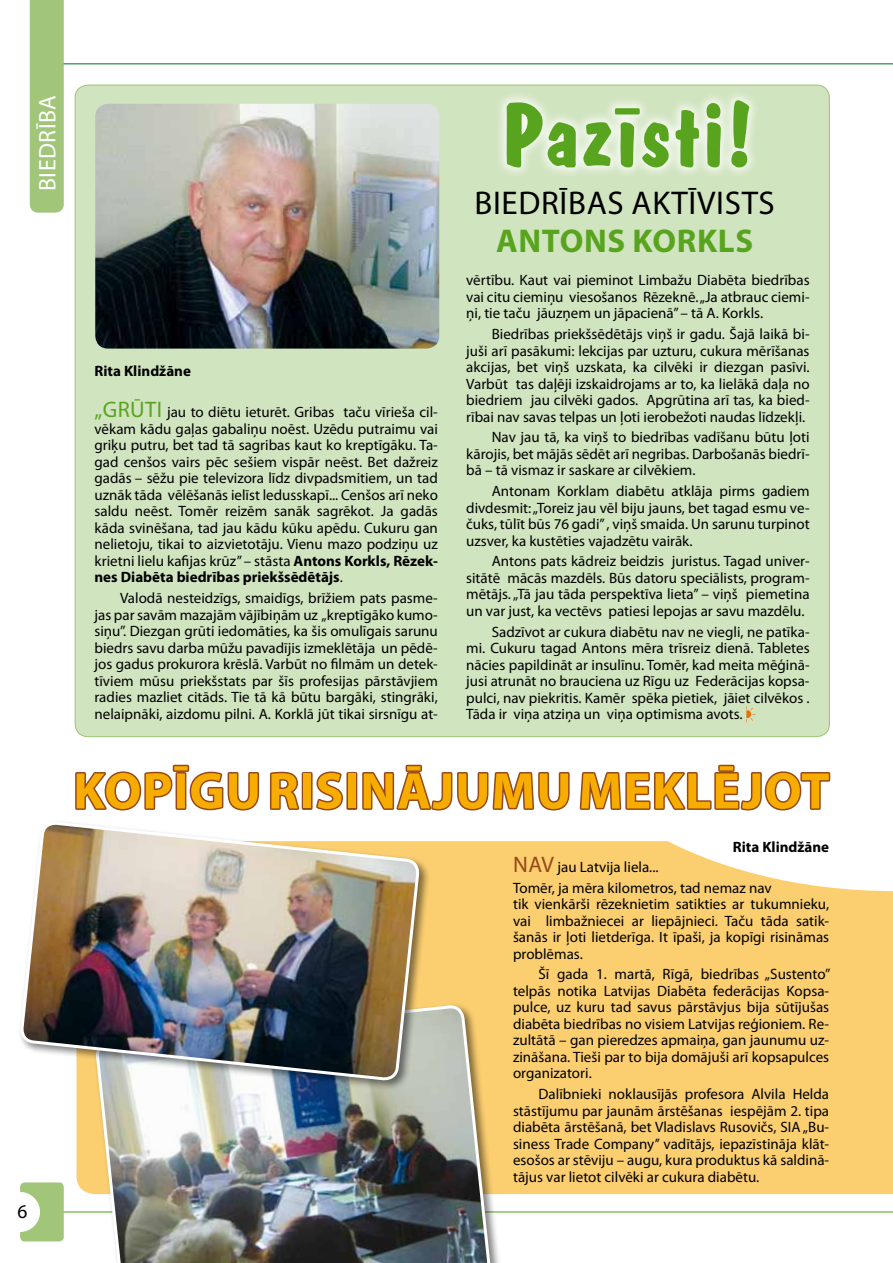
<style>
.page{position:relative;width:893px;height:1263px;background:#fff}
.page>*{position:absolute;margin:0;border:0;box-sizing:border-box;transform-origin:0 0}
.t1{font:700 90px "Dom Casual CE";color:#59a41e}
.t2{font:700 51.75px "Myriad Pro";letter-spacing:.02em;color:#f7ad00}
.t3{font:33px "Myriad Pro";letter-spacing:.02em;color:#000}
.t4{font:700 33px "Myriad Pro";color:#59a41e}
.t5{font:24px "Myriad Pro";color:#fff}
.t6{font:19.5px "Myriad Pro";color:#000}
.t7{font:15px/16.5px "Myriad Pro";color:#000;text-align:justify}
.t8{font:700 15px "Myriad Pro";color:#000}
.s1{font-size:22.5px;color:#59a41e}
.s2{font-weight:700}
.s3{font-size:22.5px;color:#964819}
</style>
<div class="page">
<div style="left:77px;top:841px;width:816px;height:353px;background:#fbce70"></div>
<svg style="left:550px;top:728px;width:343px;height:163px"></svg>
<hr style="left:54px;top:1211px;width:839px;height:1px;background:#59a41e">
<hr style="left:54px;top:63px;width:839px;height:1px;background:#59a41e">
<div style="left:75px;top:85px;width:754px;height:652px;background:#d1e4c0;border-radius:13px"></div>
<div style="left:494px;top:89px;width:267px;height:91px;background:#fff;opacity:.75"></div>
<img style="left:95px;top:104px;width:344px;height:245px">
<svg style="left:746px;top:706px;width:9px;height:16px"></svg>
<svg style="left:75px;top:764px;width:185px;height:47px"></svg>
<svg style="left:269px;top:771px;width:33px;height:39px"></svg>
<div style="left:302px;top:772px;width:11px;height:38px;border:3px solid #964819"></div>
<svg style="left:316px;top:771px;width:27px;height:40px"></svg>
<div style="left:346px;top:772px;width:11px;height:38px;border:3px solid #964819"></div>
<svg style="left:362px;top:763px;width:209px;height:49px"></svg>
<svg style="left:578px;top:763px;width:254px;height:49px"></svg>
<div style="left:93px;top:1002px;width:409px;height:261px;background:#000;opacity:.5"></div>
<img style="left:96px;top:1006px;width:394px;height:257px">
<div style="left:18px;top:819px;width:412px;height:272px;background:#000;opacity:.5"></div>
<img style="left:19px;top:819px;width:402px;height:266px">
<div style="left:20px;top:1182px;width:44px;height:59px;background:#a1c679;border-radius:5px"></div>
<div style="left:0;top:1192px;width:40px;height:40px;background:#fff;border-radius:50%"></div>
<div style="left:30px;top:0;width:34px;height:213px;background:#a1c679"></div>
<h3 class="t5" style="left:33px;top:191px;width:97px;rotate:-90deg">BIEDRĪBA</h3>
<h3 class="t6" style="left:18px;top:1200px;width:11px">6</h3>
<h1 class="t1" style="left:499px;top:86px;width:256px">Pazīsti!</h1>
<p class="t8" style="left:94px;top:361px;width:98px">Rita Klindžāne</p>
<p class="t7" style="left:94px;top:404px;width:345px"><span class="s1">„Grūti</span> jau to diētu ieturēt. Gribas taču vīrieša cil&shy;vēkam kādu gaļas gabaliņu noēst. Uzēdu putraimu vai griķu putru, bet tad tā sagribas kaut ko kreptīgāku. Ta&shy;gad cenšos vairs pēc sešiem vispār neēst. Bet dažreiz gadās – sēžu pie televizora līdz divpadsmitiem, un tad uznāk tāda vēlēšanās ielīst ledusskapī... Cenšos arī neko saldu neēst. Tomēr reizēm sanāk sagrēkot. Ja gadās kāda svinēšana, tad jau kādu kūku apēdu. Cukuru gan nelietoju, tikai to aizvietotāju. Vienu mazo podziņu uz krietni lielu kafijas krūz” – stāsta <span class="s2">Antons Korkls, Rēzek&shy;nes Diabēta biedrības priekšsēdētājs</span>.</p>
<p class="t7" style="left:94px;top:589px;width:345px;text-indent:26px">Valodā nesteidzīgs, smaidīgs, brīžiem pats pasme&shy;jas par savām mazajām vājībiņām uz „kreptīgāko kumo&shy;siņu’’. Diezgan grūti iedomāties, ka šis omulīgais sarunu biedrs savu darba mūžu pavadījis izmeklētāja un pēdē&shy;jos gadus prokurora krēslā. Varbūt no filmām un detek&shy;tīviem mūsu priekšstats par šīs profesijas pārstāvjiem radies mazliet citāds. Tie tā kā būtu bargāki, stingrāki, nelaipnāki, aizdomu pilni. A. Korklā jūt tikai sirsnīgu at-</p>
<h3 class="t3" style="left:475px;top:183px;width:299px">Biedrības aktīvists</h3>
<h3 class="t4" style="left:496px;top:219px;width:44px">Antons</h3>
<h3 class="t4" style="left:633px;top:219px;width:21px">korkls</h3>
<p class="t7" style="left:466px;top:272px;width:345px">vērtību. Kaut vai pieminot Limbažu Diabēta biedrības vai citu ciemiņu viesošanos Rēzeknē. „Ja atbrauc ciemi&shy;ņi, tie taču jāuzņem un jāpacienā” – tā A. Korkls.</p>
<p class="t7" style="left:466px;top:326px;width:345px;text-indent:26px">Biedrības priekšsēdētājs viņš ir gadu. Šajā laikā bi&shy;juši arī pasākumi: lekcijas par uzturu, cukura mērīšanas akcijas, bet viņš uzskata, ka cilvēki ir diezgan pasīvi.<br>Varbūt tas daļēji izskaidrojams ar to, ka lielākā daļa no biedriem jau cilvēki gados. Apgrūtina arī tas, ka bied&shy;rībai nav savas telpas un ļoti ierobežoti naudas līdzekļi.</p>
<p class="t7" style="left:466px;top:429px;width:345px;text-indent:26px">Nav jau tā, ka viņš to biedrības vadīšanu būtu ļoti kārojis, bet mājās sēdēt arī negribas. Darbošanās biedrī&shy;bā – tā vismaz ir saskare ar cilvēkiem.</p>
<p class="t7" style="left:466px;top:483px;width:345px;text-indent:26px">Antonam Korklam diabētu atklāja pirms gadiem divdesmit: „Toreiz jau vēl biju jauns, bet tagad esmu ve&shy;čuks, tūlīt būs 76 gadi” , viņš smaida. Un sarunu turpinot uzsver, ka kustēties vajadzētu vairāk.</p>
<p class="t7" style="left:466px;top:553px;width:345px;text-indent:26px">Antons pats kādreiz beidzis juristus. Tagad univer&shy;sitātē mācās mazdēls. Būs datoru speciālists, program&shy;mētājs. „Tā jau tāda perspektīva lieta” – viņš piemetina un var just, ka vectēvs patiesi lepojas ar savu mazdēlu.</p>
<p class="t7" style="left:466px;top:623px;width:345px;text-indent:26px">Sadzīvot ar cukura diabētu nav ne viegli, ne patīka&shy;mi. Cukuru tagad Antons mēra trīsreiz dienā. Tabletes nācies papildināt ar insulīnu. Tomēr, kad meita mēģinā&shy;jusi atrunāt no brauciena uz Rīgu uz Federācijas kopsa&shy;pulci, nav piekritis. Kamēr spēka pietiek, jāiet cilvēkos .<br>Tāda ir viņa atziņa un viņa optimisma avots.</p>
<h2 class="t2" style="left:73px;top:757px;width:758px">KOPĪGU RISINĀJUMU MEKLĒJOT</h2>
<p class="t8" style="left:733px;top:837px;width:98px">Rita Klindžāne</p>
<p class="t7" style="left:513px;top:856px;width:260px;line-height:20.7px"><span class="s3">Nav</span> jau Latvija liela...<br>Tomēr, ja mēra kilometros, tad nemaz nav</p>
<p class="t7" style="left:513px;top:895px;width:318px">tik vienkārši rēzeknietim satikties ar tukumnieku, vai limbažniecei ar liepājnieci. Taču tāda satik&shy;šanās ir ļoti lietderīga. It īpaši, ja kopīgi risināmas problēmas.</p>
<p class="t7" style="left:513px;top:966px;width:319px;text-indent:26px">Šī gada 1. martā, Rīgā, biedrības „Sustento” telpās notika Latvijas Diabēta federācijas Kopsa&shy;pulce, uz kuru tad savus pārstāvjus bija sūtījušas diabēta biedrības no visiem Latvijas reģioniem. Re&shy;zultātā – gan pieredzes apmaiņa, gan jaunumu uz&shy;zināšana. Tieši par to bija domājuši arī kopsapulces organizatori.</p>
<p class="t7" style="left:513px;top:1085px;width:318px;text-indent:26px">Dalībnieki noklausījās profesora Alvila Helda stāstījumu par jaunām ārstēšanas iespējām 2. tipa diabēta ārstēšanā, bet Vladislavs Rusovičs, SIA „Bu&shy;siness Trade Company’’ vadītājs, iepazīstināja klāt&shy;esošos ar stēviju – augu, kura produktus kā saldinā&shy;tājus var lietot cilvēki ar cukura diabētu.</p>
</div>
